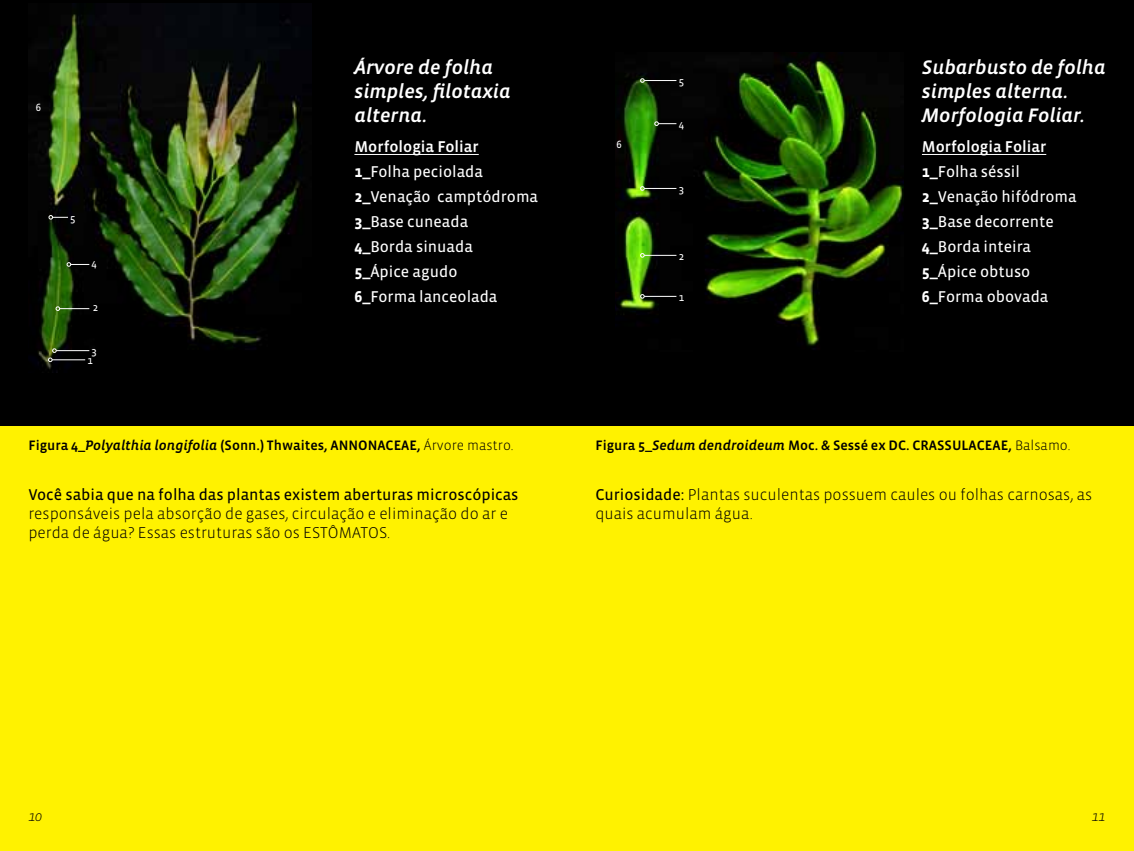
<style>
.page{position:relative;width:1134px;height:851px;background:#fff}
.page>*{position:absolute;margin:0;border:0;box-sizing:border-box;transform-origin:0 0}
.t1{font:italic 500 20px/24px "Vista Sans OT";color:#fff}
.t2{font:16px/24.8px "Vista Sans OT";color:#fff}
.t3{font:300 16px/19.2px "Vista Sans OT";color:#000}
.t4{font:16px "Vista Sans OT";color:#000}
.t5{font:500 14px "Vista Sans OT";color:#000}
.t6{font:italic 300 14px "Vista Sans OT";color:#000}
.t7{font:10.8px "Vista Sans OT";color:#fff}
.s1{font-weight:500}
.s2{font-weight:700}
.s3{font-style:italic}
.s4{font-weight:300}
.s5{font-weight:400}
</style>
<div class="page">
<div style="left:0;top:424px;width:1134px;height:426px;background:#fff200"></div>
<div style="left:0;top:0;width:1134px;height:425px;background:#000"></div>
<img style="left:615px;top:52px;width:289px;height:298px">
<hr style="left:354px;top:154px;width:125px;height:1px;background:#fff">
<hr style="left:922px;top:154px;width:124px;height:1px;background:#fff">
<img style="left:28px;top:3px;width:275px;height:369px">
<hr style="left:644px;top:296px;width:32px;height:1px;background:#fff">
<svg style="left:640px;top:294px;width:5px;height:4px"></svg>
<hr style="left:644px;top:255px;width:32px;height:1px;background:#fff">
<svg style="left:640px;top:253px;width:5px;height:4px"></svg>
<hr style="left:644px;top:188px;width:32px;height:1px;background:#fff">
<svg style="left:640px;top:186px;width:5px;height:5px"></svg>
<svg style="left:654px;top:121px;width:22px;height:5px"></svg>
<hr style="left:644px;top:80px;width:32px;height:1px;background:#fff">
<svg style="left:640px;top:78px;width:5px;height:5px"></svg>
<svg style="left:49px;top:215px;width:19px;height:4px"></svg>
<svg style="left:67px;top:262px;width:22px;height:5px"></svg>
<svg style="left:56px;top:306px;width:33px;height:5px"></svg>
<hr style="left:56px;top:350px;width:33px;height:1px;background:#fff">
<hr style="left:52px;top:359px;width:33px;height:1px;background:#fff">
<svg style="left:48px;top:348px;width:9px;height:14px"></svg>
<p class="t7" style="left:36px;top:101px;width:7px">6</p>
<p class="t7" style="left:70px;top:213px;width:7px">5</p>
<p class="t7" style="left:92px;top:257px;width:7px">4</p>
<p class="t7" style="left:93px;top:302px;width:7px">2</p>
<p class="t7" style="left:92px;top:346px;width:7px">3</p>
<p class="t7" style="left:87px;top:355px;width:7px">1</p>
<p class="t1" style="left:354px;top:55px;width:158px">Árvore de folha simples, filotaxia alterna.</p>
<p class="t2" style="left:354px;top:135px;width:185px"><span class="s1">Morfologia Foliar<br></span><span class="s2">1_</span>Folha peciolada<br><span class="s2">2_</span>Venação camptódroma<br><span class="s2">3_</span>Base cuneada<br><span class="s2">4_</span>Borda sinuada<br><span class="s2">5_</span>Ápice agudo<br><span class="s2">6_</span>Forma lanceolada</p>
<p class="t7" style="left:616px;top:139px;width:7px">6</p>
<p class="t7" style="left:679px;top:76px;width:7px">5</p>
<p class="t7" style="left:679px;top:119px;width:7px">4</p>
<p class="t7" style="left:679px;top:184px;width:7px">3</p>
<p class="t7" style="left:679px;top:251px;width:7px">2</p>
<p class="t7" style="left:679px;top:292px;width:7px">1</p>
<p class="t1" style="left:922px;top:55px;width:185px">Subarbusto de folha simples alterna.<br>Morfologia Foliar.</p>
<p class="t2" style="left:922px;top:135px;width:156px"><span class="s1">Morfologia Foliar<br></span><span class="s2">1_</span>Folha séssil<br><span class="s2">2_</span>Venação hifódroma<br><span class="s2">3_</span>Base decorrente<br><span class="s2">4_</span>Borda inteira<br><span class="s2">5_</span>Ápice obtuso<br><span class="s2">6_</span>Forma obovada</p>
<p class="t5" style="left:28px;top:438px;width:487px">Figura 4_<span class="s3">Polyalthia longifolia</span> (Sonn.) Thwaites, ANNONACEAE, <span class="s4">Árvore mastro.</span></p>
<p class="t5" style="left:595px;top:438px;width:477px">Figura 5_<span class="s3">Sedum dendroideum</span> Moc. &amp; Sessé ex DC. CRASSULACEAE, <span class="s4">Balsamo.</span></p>
<p class="t4" style="left:28px;top:486px;width:492px">Você sabia que na folha das plantas existem aberturas microscópicas</p>
<p class="t3" style="left:28px;top:504px;width:481px">responsáveis pela absorção de gases, circulação e eliminação do ar e perda de água? Essas estruturas são os ESTÔMATOS.</p>
<p class="t3" style="left:595px;top:485px;width:498px"><span class="s5">Curiosidade:</span> Plantas suculentas possuem caules ou folhas carnosas, as quais acumulam água.</p>
<p class="t6" style="left:28px;top:809px;width:15px">10</p>
<p class="t6" style="left:1092px;top:809px;width:15px">11</p>
</div>
